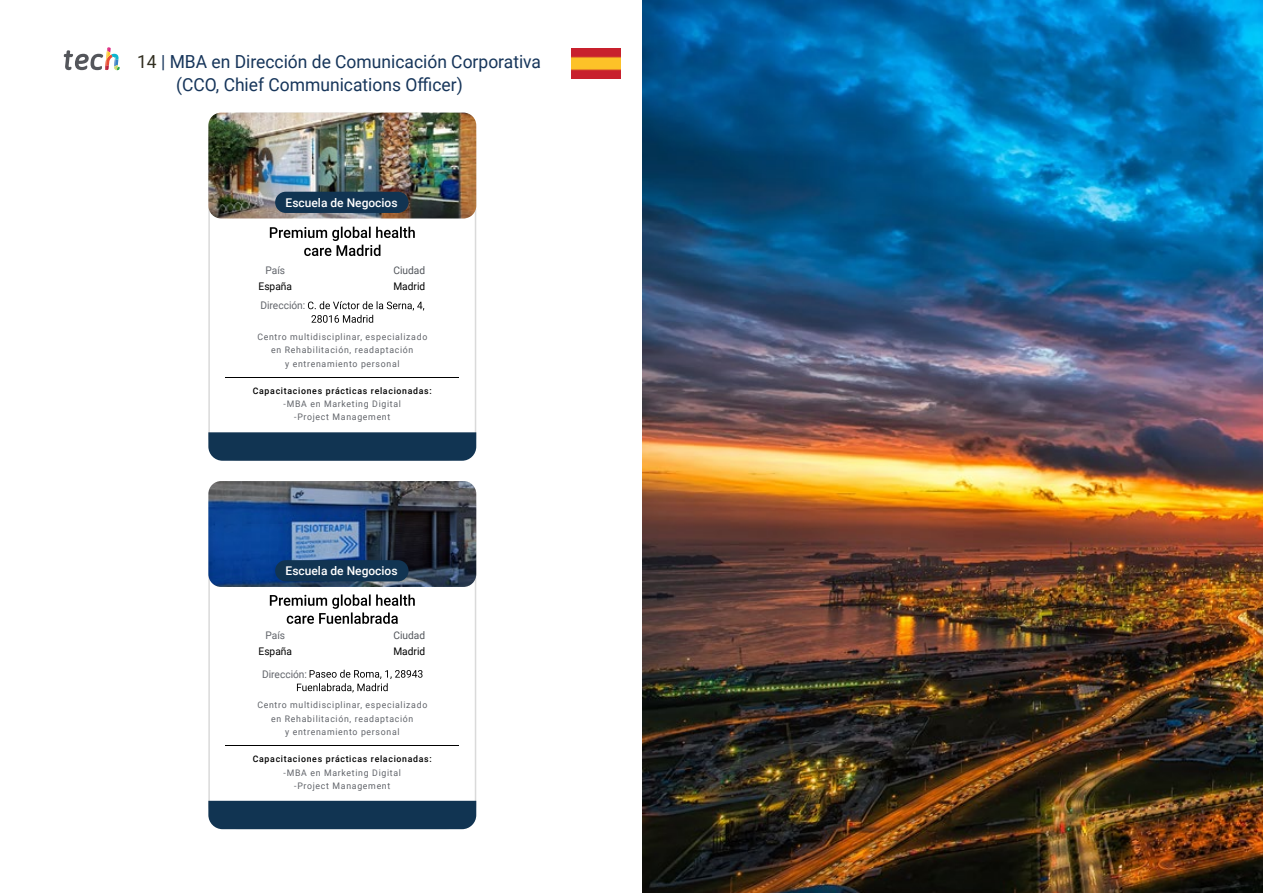
<style>
.page{position:relative;width:1263px;height:893px;background:#fff}
.page>*{position:absolute;margin:0;border:0;box-sizing:border-box;transform-origin:0 0}
.t1{font:18px/22.5px "Roboto";color:#16355a}
.t2{font:500 12px "Roboto";color:#fff}
.t3{font:10.5px "Roboto";color:#61646a}
.t4{font:10.5px "Roboto";color:#000}
.t5{font:10.5px "Roboto";color:#52555b}
.t6{font:9px/13.5px "Roboto";letter-spacing:.08em;color:#61646a;text-align:center}
.t7{font:500 9px "Roboto";letter-spacing:.08em;color:#000}
.s1{color:#312e20}
.s2{color:#17355b}
</style>
<div class="page">
<img style="left:642px;top:0;width:621px;height:893px">
<svg style="left:64px;top:47px;width:56px;height:24px"></svg>
<img style="left:571px;top:49px;width:50px;height:30px">
<svg style="left:208px;top:112px;width:269px;height:337px"></svg>
<img style="left:208px;top:113px;width:268px;height:105px">
<div style="left:275px;top:192px;width:134px;height:21px;background:#113452;border-radius:11px"></div>
<svg style="left:208px;top:432px;width:268px;height:29px;background:#183a57"></svg>
<hr style="left:225px;top:377px;width:234px;height:1px;background:#000">
<svg style="left:270px;top:227px;width:145px;height:29px"></svg>
<svg style="left:308px;top:301px;width:116px;height:22px"></svg>
<svg style="left:208px;top:492px;width:269px;height:338px"></svg>
<img style="left:208px;top:481px;width:268px;height:106px">
<div style="left:275px;top:560px;width:134px;height:21px;background:#113452;border-radius:11px"></div>
<div style="left:208px;top:801px;width:268px;height:28px;background:#113452"></div>
<hr style="left:225px;top:745px;width:234px;height:1px;background:#000">
<svg style="left:270px;top:594px;width:145px;height:30px"></svg>
<svg style="left:297px;top:670px;width:125px;height:23px"></svg>
<h1 class="t1" style="left:176px;top:50px;width:367px;text-indent:-39px"><span class="s1">14</span> <span class="s2">|</span> MBA en Dirección de Comunicación Corporativa (CCO, Chief Communications Officer)</h1>
<h2 class="t2" style="left:286px;top:194px;width:114px">Escuela de Negocios</h2>
<p class="t3" style="left:265px;top:262px;width:21px">País</p>
<p class="t4" style="left:259px;top:279px;width:35px">España</p>
<p class="t5" style="left:393px;top:262px;width:33px">Ciudad</p>
<p class="t4" style="left:393px;top:279px;width:33px">Madrid</p>
<p class="t3" style="left:260px;top:298px;width:46px">Dirección:</p>
<p class="t6" style="left:257px;top:329px;width:171px">Centro multidisciplinar, especializado en Rehabilitación, readaptación<br>y entrenamiento personal</p>
<p class="t7" style="left:253px;top:384px;width:180px">Capacitaciones prácticas relacionadas:</p>
<p class="t6" style="left:284px;top:397px;width:119px">-MBA en Marketing Digital -Project Management</p>
<h2 class="t2" style="left:286px;top:563px;width:114px">Escuela de Negocios</h2>
<p class="t3" style="left:265px;top:628px;width:21px">País</p>
<p class="t4" style="left:259px;top:644px;width:35px">España</p>
<p class="t5" style="left:393px;top:628px;width:33px">Ciudad</p>
<p class="t4" style="left:393px;top:644px;width:33px">Madrid</p>
<p class="t3" style="left:262px;top:666px;width:46px">Dirección:</p>
<p class="t6" style="left:257px;top:698px;width:171px">Centro multidisciplinar, especializado en Rehabilitación, readaptación<br>y entrenamiento personal</p>
<p class="t7" style="left:253px;top:753px;width:180px">Capacitaciones prácticas relacionadas:</p>
<p class="t6" style="left:284px;top:765px;width:119px">-MBA en Marketing Digital -Project Management</p>
</div>
